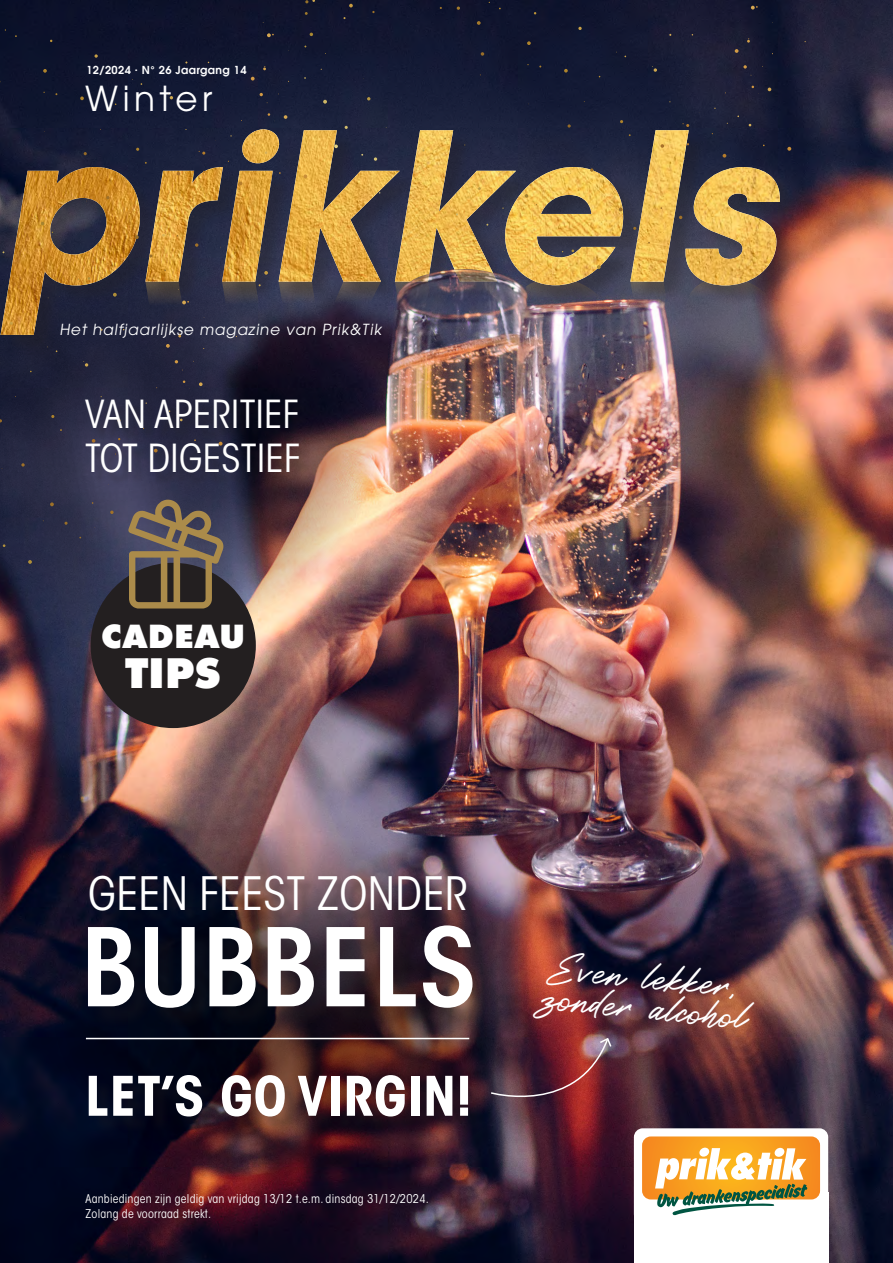
<style>
.page{position:relative;width:893px;height:1263px;background:#fff}
.page>*{position:absolute;margin:0;border:0;box-sizing:border-box;transform-origin:0 0}
.t1{font:600 condensed 107.1px "ITC Avant Garde Std";letter-spacing:.01em;color:#fff}
.t2{font:700 condensed 54px "ITC Avant Garde Std";letter-spacing:.01em;color:#fff}
.t3{font:condensed 45.75px "ITC Avant Garde Std";letter-spacing:.01em;color:#fff}
.t4{font:800 44.55px "Futura PT";color:#fff}
.t5{font:condensed 38.4px "ITC Avant Garde Std";letter-spacing:.01em;color:#fff}
.t6{font:37.35px "Roustel";color:#fff}
.t7{font:800 34.95px "Futura PT";color:#fff}
.t8{font:34.2px "ITC Avant Garde W1 G";letter-spacing:.13em;color:#fff}
.t9{font:15.15px "ITC Avant Garde W1 G";color:#fff}
.t10{font:condensed 12px/14.4px "ITC Avant Garde Std";letter-spacing:.015em;color:#fff}
.t11{font:600 10.95px "ITC Avant Garde W1 G";letter-spacing:.04em;color:#fff}
.s1{font-family:"Helvetica";font-weight:700}
</style>
<div class="page">
<img style="left:0;top:0;width:893px;height:1263px">
<img style="left:53px;top:836px;width:494px;height:351px;border-radius:50%">
<img style="left:0;top:247px;width:378px;height:395px">
<img style="left:145px;top:356px;width:637px;height:77px">
<div style="left:634px;top:1192px;width:194px;height:71px;background:#fff"></div>
<div style="left:3px;top:133px;width:797px;height:223px;background:#231f20;opacity:.31"></div>
<img style="left:1px;top:130px;width:780px;height:205px">
<svg style="left:323px;top:100px;width:4px;height:4px"></svg>
<svg style="left:334px;top:144px;width:4px;height:4px"></svg>
<svg style="left:374px;top:157px;width:3px;height:4px"></svg>
<svg style="left:478px;top:187px;width:7px;height:3px"></svg>
<svg style="left:525px;top:194px;width:3px;height:4px"></svg>
<svg style="left:597px;top:265px;width:4px;height:4px"></svg>
<svg style="left:590px;top:168px;width:3px;height:4px"></svg>
<svg style="left:619px;top:208px;width:4px;height:3px"></svg>
<svg style="left:660px;top:144px;width:4px;height:4px"></svg>
<svg style="left:682px;top:123px;width:7px;height:4px"></svg>
<svg style="left:723px;top:154px;width:3px;height:4px"></svg>
<svg style="left:787px;top:147px;width:4px;height:4px"></svg>
<svg style="left:743px;top:65px;width:4px;height:4px"></svg>
<svg style="left:735px;top:49px;width:3px;height:4px"></svg>
<svg style="left:477px;top:21px;width:4px;height:4px"></svg>
<svg style="left:481px;top:52px;width:3px;height:4px"></svg>
<svg style="left:527px;top:41px;width:4px;height:4px"></svg>
<svg style="left:564px;top:69px;width:4px;height:4px"></svg>
<svg style="left:578px;top:27px;width:4px;height:3px"></svg>
<svg style="left:567px;top:124px;width:4px;height:4px"></svg>
<svg style="left:652px;top:66px;width:5px;height:6px"></svg>
<svg style="left:752px;top:86px;width:7px;height:8px"></svg>
<svg style="left:747px;top:38px;width:3px;height:5px"></svg>
<svg style="left:751px;top:6px;width:7px;height:4px"></svg>
<svg style="left:113px;top:293px;width:4px;height:4px"></svg>
<svg style="left:106px;top:196px;width:4px;height:3px"></svg>
<svg style="left:135px;top:235px;width:4px;height:4px"></svg>
<svg style="left:195px;top:243px;width:3px;height:4px"></svg>
<svg style="left:199px;top:151px;width:6px;height:4px"></svg>
<svg style="left:239px;top:181px;width:3px;height:4px"></svg>
<svg style="left:303px;top:174px;width:4px;height:4px"></svg>
<svg style="left:251px;top:77px;width:4px;height:4px"></svg>
<svg style="left:317px;top:66px;width:5px;height:4px"></svg>
<svg style="left:349px;top:4px;width:4px;height:3px"></svg>
<svg style="left:305px;top:0;width:10px;height:3px"></svg>
<svg style="left:43px;top:69px;width:4px;height:4px"></svg>
<svg style="left:80px;top:96px;width:4px;height:4px"></svg>
<svg style="left:94px;top:54px;width:4px;height:4px"></svg>
<svg style="left:168px;top:94px;width:5px;height:5px"></svg>
<svg style="left:241px;top:129px;width:43px;height:34px"></svg>
<svg style="left:268px;top:113px;width:7px;height:9px"></svg>
<svg style="left:284px;top:115px;width:3px;height:4px"></svg>
<svg style="left:263px;top:66px;width:3px;height:4px"></svg>
<svg style="left:267px;top:33px;width:7px;height:4px"></svg>
<svg style="left:28px;top:560px;width:4px;height:4px"></svg>
<svg style="left:21px;top:463px;width:4px;height:4px"></svg>
<svg style="left:50px;top:502px;width:4px;height:4px"></svg>
<svg style="left:64px;top:522px;width:4px;height:3px"></svg>
<svg style="left:110px;top:511px;width:4px;height:3px"></svg>
<svg style="left:166px;top:344px;width:4px;height:4px"></svg>
<svg style="left:264px;top:271px;width:4px;height:4px"></svg>
<svg style="left:83px;top:361px;width:5px;height:6px"></svg>
<svg style="left:183px;top:380px;width:8px;height:9px"></svg>
<svg style="left:199px;top:382px;width:4px;height:4px"></svg>
<svg style="left:178px;top:333px;width:3px;height:4px"></svg>
<svg style="left:182px;top:301px;width:7px;height:3px"></svg>
<img style="left:394px;top:269px;width:132px;height:41px">
<div style="left:90px;top:928px;width:405px;height:102px;background:#231f20;opacity:.31"></div>
<div style="left:91px;top:877px;width:389px;height:47px;background:#231f20;opacity:.31"></div>
<div style="left:88px;top:401px;width:223px;height:84px;background:#231f20;opacity:.31"></div>
<div style="left:91px;top:1077px;width:395px;height:58px;background:#231f20;opacity:.31"></div>
<hr style="left:86px;top:1038px;width:383px;height:1px;background:#fff">
<div style="left:91px;top:563px;width:165px;height:165px;background:#231f20;border-radius:50%"></div>
<svg style="left:128px;top:499px;width:97px;height:109px"></svg>
<svg style="left:490px;top:1037px;width:123px;height:80px;background:#682e3a"></svg>
<div style="left:634px;top:1128px;width:194px;height:95px;background:#fff;border-radius:9px"></div>
<svg style="left:642px;top:1136px;width:178px;height:79px"></svg>
<p class="t11" style="left:86px;top:63px;width:162px">12/2024 <span class="s1">·</span> N° 26 Jaargang 14</p>
<p class="t8" style="left:85px;top:77px;width:129px">Winter</p>
<p class="t9" style="left:59px;top:320px;width:326px">Het halfjaarlijkse magazine van Prik&amp;Tik</p>
<p class="t5" style="left:85px;top:391px;width:215px">VAN APERITIEF</p>
<p class="t5" style="left:85px;top:435px;width:217px">TOT DIGESTIEF</p>
<p class="t7" style="left:101px;top:614px;width:146px">CADEAU</p>
<p class="t4" style="left:125px;top:645px;width:98px">TIPS</p>
<p class="t3" style="left:88px;top:866px;width:381px">GEEN FEEST ZONDER</p>
<p class="t1" style="left:81px;top:900px;width:397px">BUBBELS</p>
<p class="t2" style="left:85px;top:1062px;width:388px">LET’S GO VIRGIN!</p>
<p class="t10" style="left:86px;top:1192px;width:345px">Aanbiedingen zijn geldig van vrijdag 13/12 t.e.m. dinsdag 31/12/2024.<br>Zolang de voorraad strekt.</p>
<p class="t6" style="left:553px;top:936px;width:192px;rotate:6deg">Even lekker,</p>
<p class="t6" style="left:542px;top:966px;width:208px;rotate:6deg">zonder alcohol</p>
</div>
